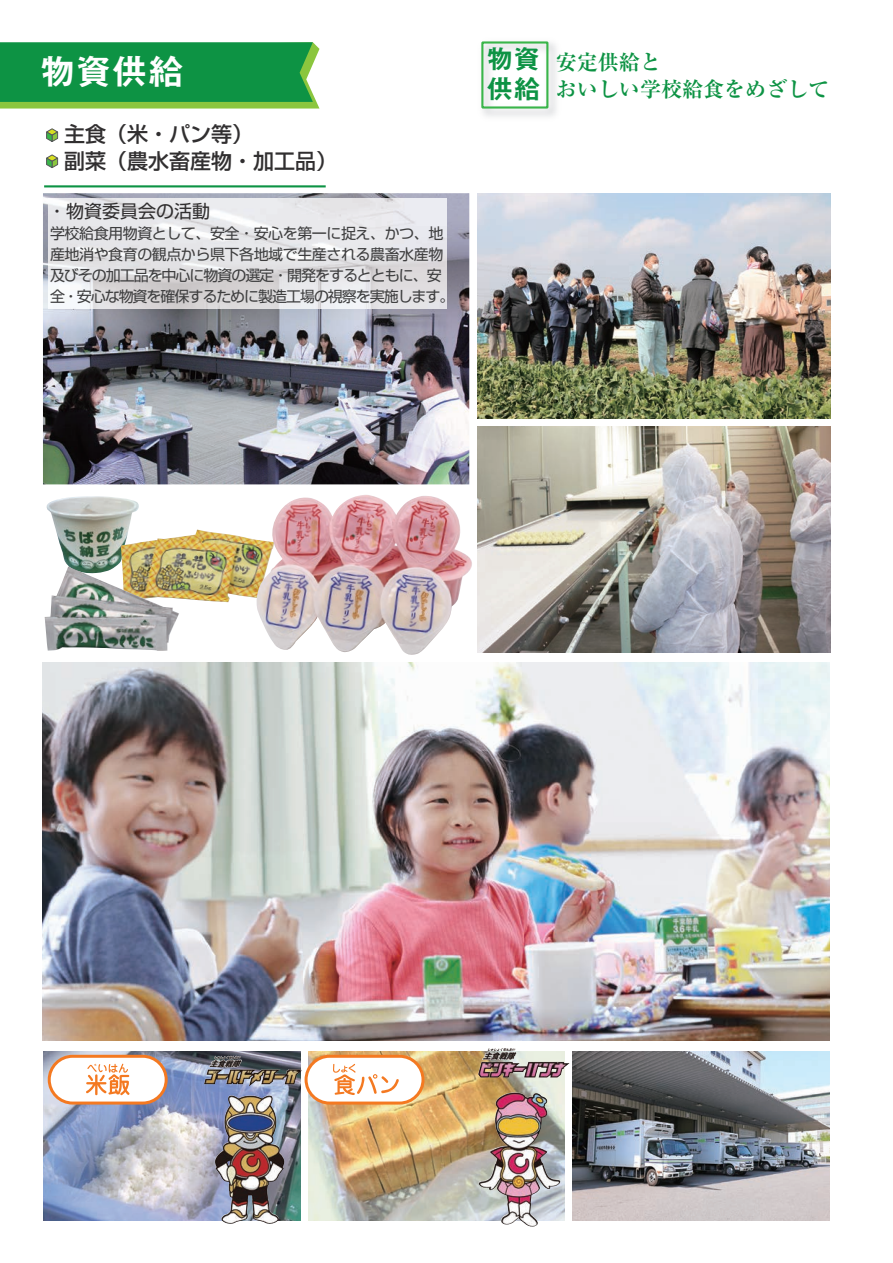
<style>
.page{position:relative;width:893px;height:1263px;background:#fff}
.page>*{position:absolute;margin:0;border:0;box-sizing:border-box;transform-origin:0 0}
.t1{font:36px "Midashi Go Pro MB31";color:#fff}
.t2{font:27px/30px "Midashi Go Pro MB31";color:#0d9344}
.t3{font:500 21px/27px "Shin Go Pro";color:#312f30}
.t4{font:700 21px/27px "Ryumin Pro";color:#0d9344}
.t5{font:18px "Shin Go Pro";color:#312f30}
.t6{font:15px/21px "Shin Go Pro";letter-spacing:-.07em;color:#3e3e3f}
</style>
<div class="page">
<img style="left:573px;top:1051px;width:256px;height:169px">
<img style="left:308px;top:1051px;width:257px;height:169px">
<div style="left:306px;top:1056px;width:117px;height:47px;background:#fff;border-radius:23px"></div>
<div style="left:305px;top:1055px;width:119px;height:49px;border:3px solid #f47921;border-radius:23px"></div>
<svg style="left:333px;top:1064px;width:66px;height:31px"></svg>
<img style="left:487px;top:1048px;width:28px;height:3px">
<img style="left:44px;top:1051px;width:256px;height:169px">
<div style="left:49px;top:1056px;width:117px;height:47px;background:#fff;border-radius:23px"></div>
<div style="left:48px;top:1055px;width:120px;height:49px;border:3px solid #f47921;border-radius:23px"></div>
<svg style="left:86px;top:1064px;width:43px;height:31px"></svg>
<img style="left:214px;top:1056px;width:27px;height:3px">
<img style="left:43px;top:662px;width:786px;height:379px">
<img style="left:43px;top:193px;width:426px;height:291px">
<img style="left:477px;top:193px;width:353px;height:226px">
<img style="left:477px;top:427px;width:353px;height:225px">
<img style="left:46px;top:496px;width:93px;height:70px">
<img style="left:121px;top:529px;width:135px;height:73px">
<img style="left:45px;top:566px;width:134px;height:85px">
<img style="left:256px;top:495px;width:216px;height:160px">
<svg style="left:0;top:42px;width:319px;height:67px;background:#229c48"></svg>
<img style="left:482px;top:42px;width:74px;height:75px">
<div style="left:481px;top:41px;width:67px;height:68px;border:2px solid #3ab54a"></div>
<hr style="left:44px;top:185px;width:282px;height:2px;background:#0d9344">
<svg style="left:46px;top:128px;width:12px;height:14px"></svg>
<svg style="left:46px;top:154px;width:12px;height:14px"></svg>
<img style="left:48px;top:198px;width:399px;height:111px">
<hr style="left:892px;top:42px;width:1px;height:60px;background:#385caa">
<h1 class="t1" style="left:40px;top:43px;width:146px">物資供給</h1>
<h2 class="t2" style="left:486px;top:41px;width:55px">物資供給</h2>
<h3 class="t4" style="left:556px;top:48px;width:274px">安定供給と<br>おいしい学校給食をめざして</h3>
<h3 class="t3" style="left:43px;top:118px;width:295px;text-indent:21px">主食（米・パン等）<br>　副菜（農水畜産物・加工品）</h3>
<p class="t5" style="left:48px;top:196px;width:164px">・物資委員会の活動</p>
<p class="t6" style="left:50px;top:221px;width:406px">学校給食用物資として、安全・安心を第一に捉え、かつ、地産地消や食育の観点から県下各地域で生産される農畜水産物及びその加工品を中心に物資の選定・開発をするとともに、安全・安心な物資を確保するために製造工場の視察を実施します。</p>
</div>
